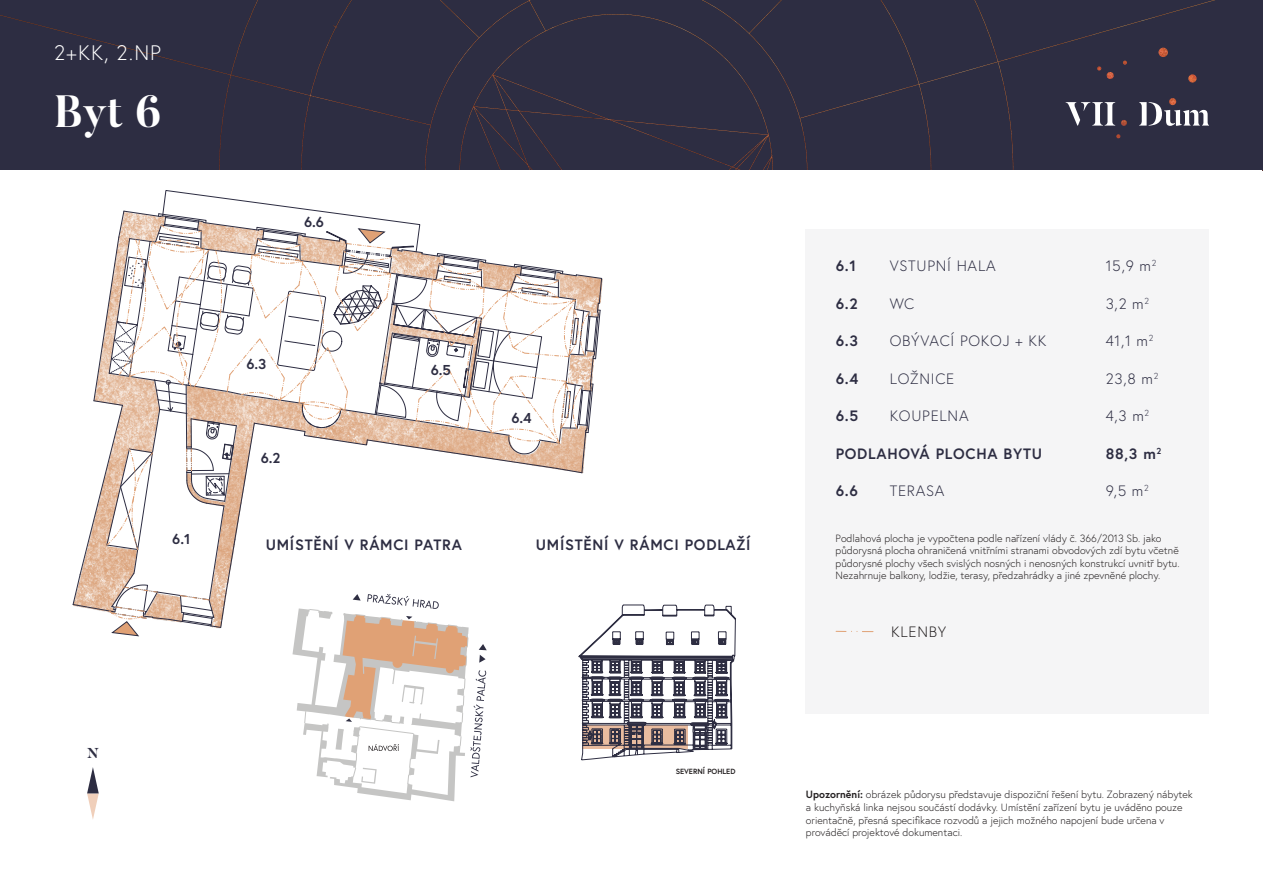
<style>
.page{position:relative;width:1263px;height:893px;background:#fff}
.page>*{position:absolute;margin:0;border:0;box-sizing:border-box;transform-origin:0 0}
.t1{font:700 45px "Butler";color:#fff}
.t2{font:300 21px "Europa";color:#fff}
.t3{font:700 15px "Europa";letter-spacing:.05em;color:#2d2d42}
.t4{font:300 15px "Europa";letter-spacing:.05em;color:#2d2d42}
.t5{font:300 15px "Europa";letter-spacing:.05em;color:#231f20}
.t6{font:700 14.4px "Europa";color:#2d2d42}
.t7{font:700 14.25px "Butler";color:#2d2d42}
.t8{font:300 10.5px/12.6px "Europa";color:#231f20}
.t9{font:700 7.5px "Europa";color:#231f20}
.s1{font-weight:700}
</style>
<div class="page">
<div style="left:0;top:0;width:1263px;height:171px;background:#2d2d42"></div>
<div style="left:68px;top:85px;width:543px;height:86px;background:#2d2d42"></div>
<div style="left:806px;top:230px;width:403px;height:484px;background:#f5f5f6"></div>
<div style="left:1097px;top:48px;width:99px;height:90px;background:#2d2d42"></div>
<svg style="left:1066px;top:102px;width:49px;height:24px"></svg>
<svg style="left:1139px;top:102px;width:70px;height:24px"></svg>
<svg style="left:836px;top:631px;width:37px;height:1px"></svg>
<svg style="left:72px;top:190px;width:664px;height:629px"></svg>
<p class="t2" style="left:54px;top:39px;width:109px">2+KK, 2.NP</p>
<p class="t1" style="left:54px;top:83px;width:109px">Byt 6</p>
<p class="t6" style="left:172px;top:529px;width:20px">6.1</p>
<p class="t7" style="left:87px;top:743px;width:13px">N</p>
<p class="t6" style="left:304px;top:212px;width:21px">6.6</p>
<p class="t6" style="left:246px;top:354px;width:21px">6.3</p>
<p class="t6" style="left:261px;top:448px;width:21px">6.2</p>
<p class="t6" style="left:431px;top:360px;width:22px">6.5</p>
<p class="t3" style="left:266px;top:534px;width:198px">UMÍSTĚNÍ V RÁMCI PATRA</p>
<p class="t6" style="left:511px;top:408px;width:22px">6.4</p>
<p class="t3" style="left:536px;top:534px;width:216px">UMÍSTĚNÍ V RÁMCI PODLAŽÍ</p>
<p class="t9" style="left:676px;top:766px;width:61px">SEVERNÍ POHLED</p>
<p class="t3" style="left:836px;top:256px;width:22px">6.1</p>
<p class="t4" style="left:890px;top:257px;width:107px">VSTUPNÍ HALA</p>
<p class="t4" style="left:1106px;top:257px;width:52px">15,9 m<sup>2</sup></p>
<p class="t3" style="left:836px;top:293px;width:24px">6.2</p>
<p class="t4" style="left:890px;top:294px;width:26px">WC</p>
<p class="t4" style="left:1106px;top:294px;width:45px">3,2 m<sup>2</sup></p>
<p class="t3" style="left:836px;top:331px;width:24px">6.3</p>
<p class="t4" style="left:890px;top:332px;width:158px">OBÝVACÍ POKOJ + KK</p>
<p class="t4" style="left:1106px;top:332px;width:49px">41,1 m<sup>2</sup></p>
<p class="t3" style="left:836px;top:368px;width:24px">6.4</p>
<p class="t4" style="left:890px;top:369px;width:66px">LOŽNICE</p>
<p class="t4" style="left:1106px;top:369px;width:54px">23,8 m<sup>2</sup></p>
<p class="t3" style="left:836px;top:406px;width:24px">6.5</p>
<p class="t4" style="left:890px;top:407px;width:80px">KOUPELNA</p>
<p class="t4" style="left:1106px;top:407px;width:45px">4,3 m<sup>2</sup></p>
<p class="t3" style="left:836px;top:443px;width:208px">PODLAHOVÁ PLOCHA BYTU</p>
<p class="t3" style="left:1106px;top:443px;width:57px">88,3 m<sup>2</sup></p>
<p class="t3" style="left:836px;top:481px;width:24px">6.6</p>
<p class="t4" style="left:890px;top:482px;width:56px">TERASA</p>
<p class="t4" style="left:1106px;top:482px;width:45px">9,5 m<sup>2</sup></p>
<p class="t8" style="left:836px;top:531px;width:345px">Podlahová plocha je vypočtena podle nařízení vlády č. 366/2013 Sb. jako půdorysná plocha ohraničená vnitřními stranami obvodových zdí bytu včetně půdorysné plochy všech svislých nosných i nenosných konstrukcí uvnitř bytu.<br>Nezahrnuje balkony, lodžie, terasy, předzahrádky a jiné zpevněné plochy.</p>
<p class="t5" style="left:891px;top:622px;width:57px">KLENBY</p>
<p class="t8" style="left:806px;top:788px;width:388px"><span class="s1">Upozornění:</span> obrázek půdorysu představuje dispoziční řešení bytu. Zobrazený nábytek a kuchyňská linka nejsou součástí dodávky. Umístění zařízení bytu je uváděno pouze orientačně, přesná specifikace rozvodů a jejich možného napojení bude určena v prováděcí projektové dokumentaci.</p>
</div>
